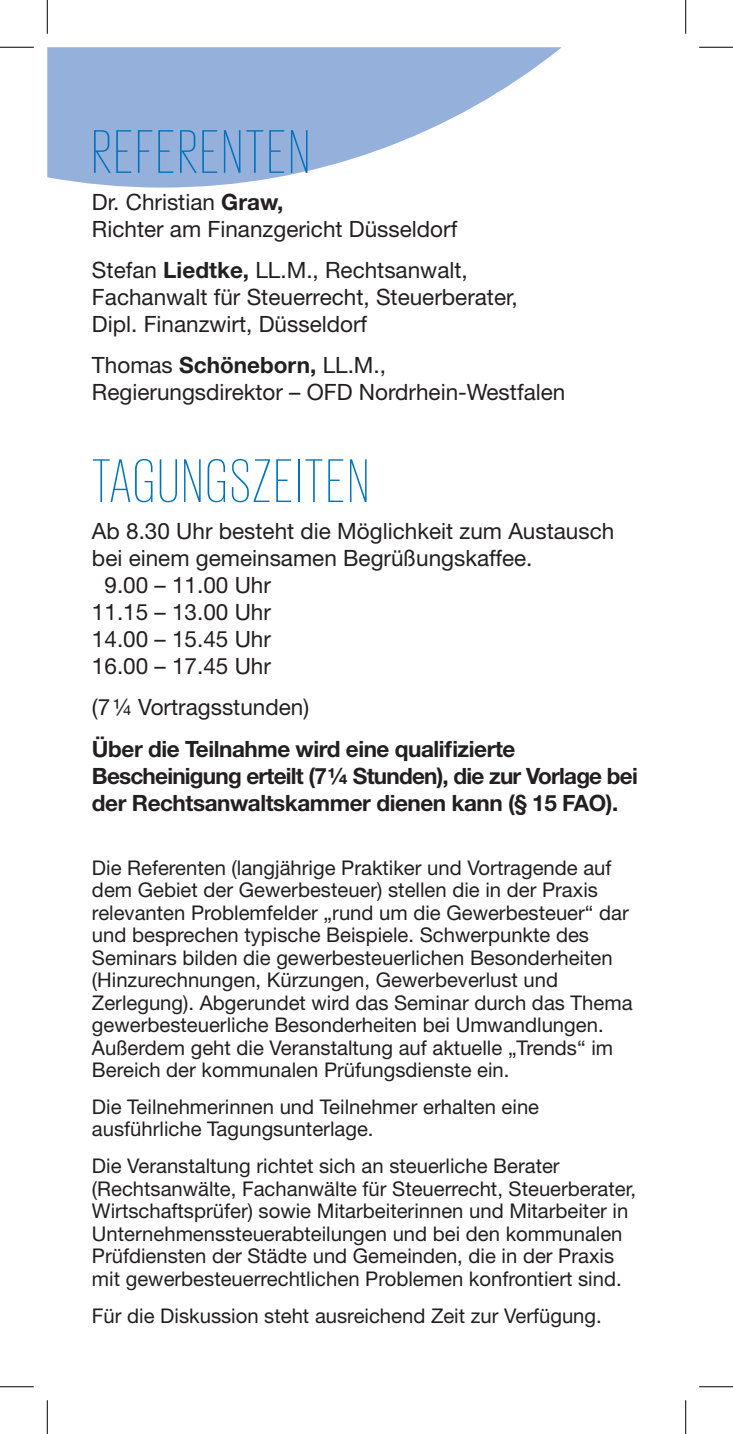
<style>
.page{position:relative;width:733px;height:1434px;background:#fff}
.page>*{position:absolute;margin:0;border:0;box-sizing:border-box;transform-origin:0 0}
.t1{font:200 63px "Giorgio Sans";letter-spacing:.05em;color:#0073bc}
.t2{font:22.5px/27px "Helvetica Neue";color:#231f20}
.t3{font:700 22.5px/27px "Helvetica Neue";letter-spacing:-.02em;color:#231f20}
.t4{font:20.25px/22.5px "Helvetica Neue";color:#231f20}
.s1{font-weight:700}
</style>
<div class="page">
<svg style="left:47px;top:47px;width:514px;height:141px;fill:#94b0db"></svg>
<hr style="left:0;top:47px;width:34px;height:1px;background:#000">
<hr style="left:699px;top:47px;width:33px;height:1px;background:#000">
<hr style="left:0;top:1386px;width:34px;height:1px;background:#000">
<hr style="left:699px;top:1386px;width:33px;height:1px;background:#000">
<hr style="left:47px;top:0;width:1px;height:34px;background:#000">
<hr style="left:47px;top:1400px;width:1px;height:34px;background:#000">
<hr style="left:685px;top:0;width:1px;height:34px;background:#000">
<hr style="left:685px;top:1400px;width:1px;height:34px;background:#000">
<h1 class="t1" style="left:92px;top:122px;width:219px">REFERENTEN</h1>
<p class="t2" style="left:92px;top:188px;width:367px">Dr. Christian <span class="s1">Graw,<br></span>Richter am Finanzgericht Düsseldorf</p>
<p class="t2" style="left:92px;top:256px;width:427px">Stefan <span class="s1">Liedtke,</span> LL.M., Rechtsanwalt,<br>Fachanwalt für Steuerrecht, Steuerberater,<br>Dipl. Finanzwirt, Düsseldorf</p>
<p class="t2" style="left:92px;top:352px;width:474px">Thomas <span class="s1">Schöneborn,</span> LL.M.,<br>Regierungsdirektor – OFD Nordrhein-Westfalen</p>
<h1 class="t1" style="left:92px;top:451px;width:278px">TAGUNGSZEITEN</h1>
<p class="t2" style="left:92px;top:517px;width:523px">Ab 8.30 Uhr besteht die Möglichkeit zum Austausch</p>
<p class="t2" style="left:92px;top:544px;width:442px">bei einem gemeinsamen Begrüßungskaffee.</p>
<p class="t2" style="left:104px;top:571px;width:168px">9.00 – 11.00 Uhr</p>
<p class="t2" style="left:92px;top:598px;width:180px">11.15 – 13.00 Uhr</p>
<p class="t2" style="left:92px;top:625px;width:180px">14.00 – 15.45 Uhr</p>
<p class="t2" style="left:92px;top:652px;width:180px">16.00 – 17.45 Uhr</p>
<p class="t2" style="left:92px;top:693px;width:219px">(7 ¼ Vortragsstunden)</p>
<p class="t3" style="left:92px;top:735px;width:547px">Über die Teilnahme wird eine qualifizierte<br>Bescheinigung erteilt (7 ¼ Stunden), die zur Vorlage bei der Rechtsanwaltskammer dienen kann (§ 15 FAO).</p>
<p class="t4" style="left:92px;top:856px;width:542px">Die Referenten (langjährige Praktiker und Vortragende auf dem Gebiet der Gewerbesteuer) stellen die in der Praxis relevanten Problemfelder „rund um die Gewerbesteuer“ dar und besprechen typische Beispiele. Schwerpunkte des Seminars bilden die gewerbesteuerlichen Besonderheiten (Hinzurechnungen, Kürzungen, Gewerbeverlust und Zerlegung). Abgerundet wird das Seminar durch das Thema gewerbesteuerliche Besonderheiten bei Umwandlungen.<br>Außerdem geht die Veranstaltung auf aktuelle „Trends“ im Bereich der kommunalen Prüfungsdienste ein.</p>
<p class="t4" style="left:92px;top:1095px;width:448px">Die Teilnehmerinnen und Teilnehmer erhalten eine ausführliche Tagungsunterlage.</p>
<p class="t4" style="left:92px;top:1154px;width:545px">Die Veranstaltung richtet sich an steuerliche Berater (Rechtsanwälte, Fachanwälte für Steuerrecht, Steuerberater, Wirtschaftsprüfer) sowie Mitarbeiterinnen und Mitarbeiter in Unternehmenssteuerabteilungen und bei den kommunalen Prüfdiensten der Städte und Gemeinden, die in der Praxis mit gewerbesteuerrechtlichen Problemen konfrontiert sind.</p>
<p class="t4" style="left:92px;top:1304px;width:511px">Für die Diskussion steht ausreichend Zeit zur Verfügung.</p>
</div>
